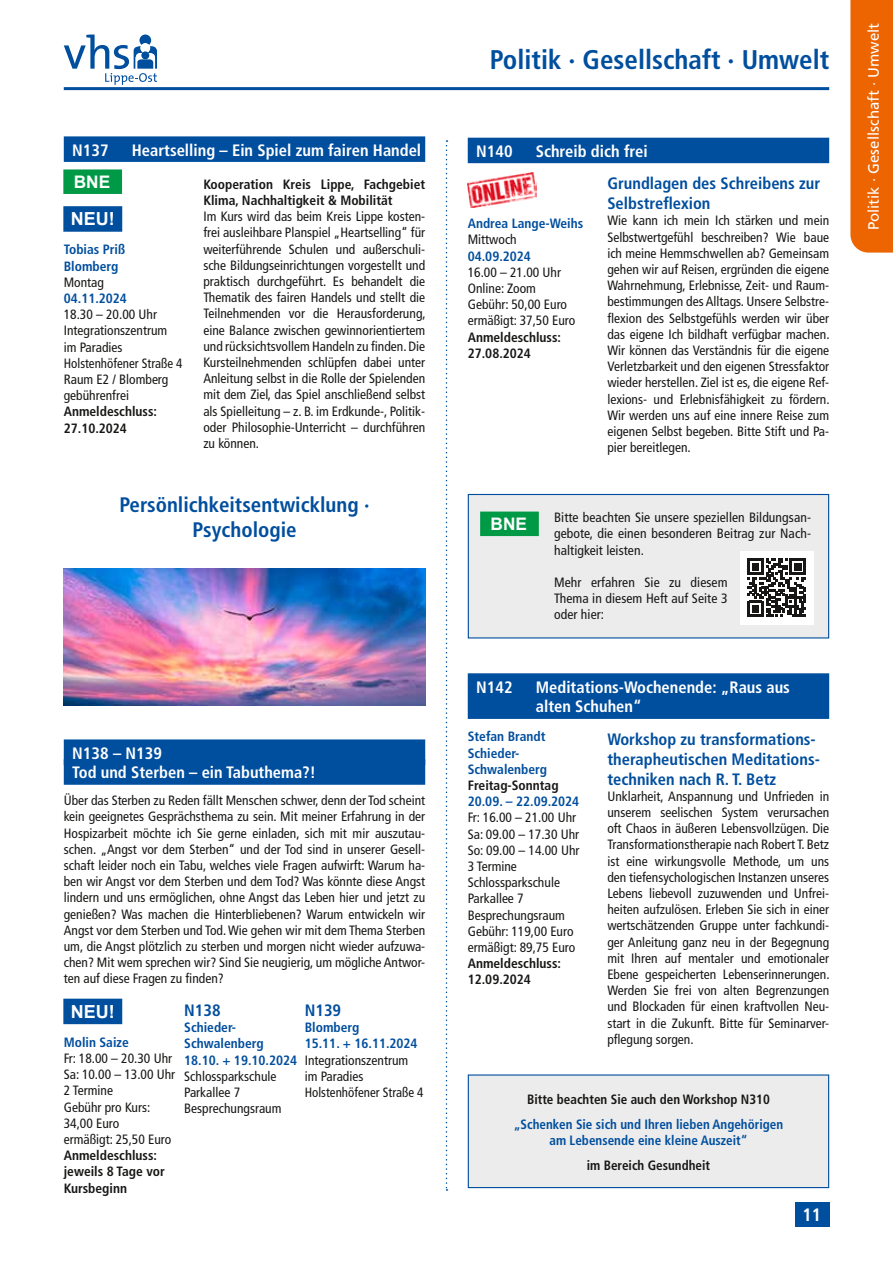
<style>
.page{position:relative;width:893px;height:1263px;background:#fff}
.page>*{position:absolute;margin:0;border:0;box-sizing:border-box;transform-origin:0 0}
.t1{font:700 condensed 27px "Frutiger LT Pro";color:#004e9e}
.t2{font:700 condensed 21px/25.2px "Frutiger LT Pro";color:#004e9e;text-align:center}
.t3{font:700 18px "Arial";color:#fff}
.t4{font:700 condensed 18px "Frutiger LT Pro";color:#fff}
.t5{font:700 17.25px "Arial";color:#fff}
.t6{font:700 condensed 16.5px/19.8px "Frutiger LT Pro";color:#fff}
.t7{font:700 condensed 16.5px/19.8px "Frutiger LT Pro";color:#004e9e}
.t8{font:15px "Frutiger LT Pro";color:#fff}
.t9{font:condensed 13.5px/16.2px "Frutiger LT Pro";color:#181716}
.t10{font:700 condensed 13.5px/16.2px "Frutiger LT Pro";color:#004e9e}
.t11{font:700 condensed 13.5px/16.2px "Frutiger LT Pro";color:#181716}
</style>
<div class="page">
<div style="left:64px;top:136px;width:361px;height:26px;background:#004e9e"></div>
<div style="left:63px;top:206px;width:59px;height:26px;background:#004e9e"></div>
<div style="left:63px;top:169px;width:59px;height:25px;background:#009a47"></div>
<div style="left:64px;top:739px;width:361px;height:26px;background:#004e9e"></div>
<div style="left:64px;top:759px;width:361px;height:26px;background:#004e9e"></div>
<div style="left:63px;top:999px;width:59px;height:25px;background:#004e9e"></div>
<div style="left:468px;top:1075px;width:361px;height:112px;background:#ececec"></div>
<div style="left:468px;top:1074px;width:361px;height:114px;border:1px solid #004e9e"></div>
<img style="left:64px;top:568px;width:361px;height:138px">
<div style="left:468px;top:138px;width:361px;height:25px;background:#004e9e"></div>
<img style="left:468px;top:172px;width:68px;height:36px">
<div style="left:468px;top:673px;width:361px;height:46px;background:#004e9e"></div>
<hr style="left:64px;top:87px;width:765px;height:3px;background:#004e9e">
<svg style="left:64px;top:35px;width:93px;height:50px"></svg>
<div style="left:795px;top:1202px;width:34px;height:25px;background:#004e9e"></div>
<div style="left:850px;top:0;width:43px;height:253px;background:#ec6500"></div>
<svg style="left:446px;top:140px;width:1px;height:1051px"></svg>
<div style="left:468px;top:494px;width:361px;height:144px;background:#ececec"></div>
<div style="left:468px;top:494px;width:361px;height:144px;border:1px solid #004e9e"></div>
<div style="left:480px;top:512px;width:59px;height:24px;background:#009a47"></div>
<div style="left:740px;top:551px;width:73px;height:73px;background:#fff"></div>
<svg style="left:747px;top:558px;width:59px;height:59px"></svg>
<p class="t6" style="left:72px;top:140px;width:38px">N137</p>
<p class="t6" style="left:132px;top:140px;width:291px">Heartselling – Ein Spiel zum fairen Handel</p>
<p class="t5" style="left:74px;top:170px;width:38px">BNE</p>
<h3 class="t3" style="left:71px;top:207px;width:45px">NEU!</h3>
<p class="t10" style="left:64px;top:242px;width:63px">Tobias Priß<br>Blomberg</p>
<p class="t9" style="left:64px;top:274px;width:42px">Montag</p>
<p class="t10" style="left:64px;top:290px;width:65px">04.11.2024</p>
<p class="t9" style="left:64px;top:306px;width:120px">18.30 – 20.00 Uhr<br>Integrationszentrum im Paradies<br>Holstenhöfener Straße 4<br>Raum E2 / Blomberg gebührenfrei</p>
<p class="t11" style="left:64px;top:404px;width:95px">Anmeldeschluss:<br>27.10.2024</p>
<p class="t11" style="left:203px;top:176px;width:223px">Kooperation Kreis Lippe, Fachgebiet<br>Klima, Nachhaltigkeit &amp; Mobilität</p>
<p class="t9" style="left:203px;top:208px;width:224px;text-align:justify">Im Kurs wird das beim Kreis Lippe kosten&shy;frei ausleihbare Planspiel „Heartselling“ für weiterführende Schulen und außerschuli&shy;sche Bildungseinrichtungen vorgestellt und praktisch durchgeführt. Es behandelt die Thematik des fairen Handels und stellt die Teilnehmenden vor die Herausforderung, eine Balance zwischen gewinnorientiertem und rücksichtsvollem Handeln zu finden. Die Kursteilnehmenden schlüpfen dabei unter Anleitung selbst in die Rolle der Spielenden mit dem Ziel, das Spiel anschließend selbst als Spielleitung – z. B. im Erdkunde-, Politik&shy;oder Philosophie-Unterricht – durchführen zu können.</p>
<h2 class="t2" style="left:119px;top:492px;width:252px">Persönlichkeitsentwicklung ·<br>Psychologie</h2>
<p class="t6" style="left:72px;top:743px;width:245px">N138 – N139<br>Tod und Sterben – ein Tabuthema?!</p>
<p class="t9" style="left:64px;top:792px;width:363px;text-align:justify">Über das Sterben zu Reden fällt Menschen schwer, denn der Tod scheint kein geeignetes Gesprächsthema zu sein. Mit meiner Erfahrung in der Hospizarbeit möchte ich Sie gerne einladen, sich mit mir auszutau&shy;schen. „Angst vor dem Sterben“ und der Tod sind in unserer Gesell&shy;schaft leider noch ein Tabu, welches viele Fragen aufwirft: Warum ha&shy;ben wir Angst vor dem Sterben und dem Tod? Was könnte diese Angst lindern und uns ermöglichen, ohne Angst das Leben hier und jetzt zu genießen? Was machen die Hinterbliebenen? Warum entwickeln wir Angst vor dem Sterben und Tod. Wie gehen wir mit dem Thema Sterben um, die Angst plötzlich zu sterben und morgen nicht wieder aufzuwa&shy;chen? Mit wem sprechen wir? Sind Sie neugierig, um mögliche Antwor&shy;ten auf diese Fragen zu finden?</p>
<h3 class="t3" style="left:71px;top:1000px;width:45px">NEU!</h3>
<p class="t10" style="left:64px;top:1034px;width:67px">Molin Saize</p>
<p class="t9" style="left:64px;top:1050px;width:113px">Fr: 18.00 – 20.30 Uhr<br>Sa: 10.00 – 13.00 Uhr<br>2 Termine<br>Gebühr pro Kurs:<br>34,00 Euro<br>ermäßigt: 25,50 Euro</p>
<p class="t11" style="left:64px;top:1147px;width:103px">Anmeldeschluss: jeweils 8 Tage vor<br>Kursbeginn</p>
<p class="t7" style="left:184px;top:1000px;width:38px">N138</p>
<p class="t10" style="left:184px;top:1019px;width:114px">Schieder-<br>Schwalenberg<br>18.10. + 19.10.2024</p>
<p class="t9" style="left:184px;top:1068px;width:99px">Schlossparkschule<br>Parkallee 7<br>Besprechungsraum</p>
<p class="t7" style="left:305px;top:1000px;width:38px">N139</p>
<p class="t10" style="left:305px;top:1019px;width:114px">Blomberg<br>15.11. + 16.11.2024</p>
<p class="t9" style="left:305px;top:1052px;width:120px">Integrationszentrum im Paradies<br>Holstenhöfener Straße 4</p>
<h1 class="t1" style="left:490px;top:44px;width:341px">Politik · Gesellschaft · Umwelt</h1>
<p class="t6" style="left:476px;top:141px;width:38px">N140</p>
<p class="t6" style="left:536px;top:141px;width:113px">Schreib dich frei</p>
<p class="t10" style="left:468px;top:215px;width:117px">Andrea Lange-Weihs</p>
<p class="t9" style="left:468px;top:232px;width:51px">Mittwoch</p>
<p class="t10" style="left:468px;top:248px;width:65px">04.09.2024</p>
<p class="t9" style="left:468px;top:264px;width:109px">16.00 – 21.00 Uhr<br>Online: Zoom<br>Gebühr: 50,00 Euro ermäßigt: 37,50 Euro</p>
<p class="t11" style="left:468px;top:329px;width:95px">Anmeldeschluss:<br>27.08.2024</p>
<p class="t7" style="left:607px;top:174px;width:214px">Grundlagen des Schreibens zur<br>Selbstreflexion</p>
<p class="t9" style="left:607px;top:213px;width:224px;text-align:justify">Wie kann ich mein Ich stärken und mein Selbstwertgefühl beschreiben? Wie baue ich meine Hemmschwellen ab? Gemeinsam gehen wir auf Reisen, ergründen die eigene Wahrnehmung, Erlebnisse, Zeit- und Raum&shy;bestimmungen des Alltags. Unsere Selbstre&shy;flexion des Selbstgefühls werden wir über das eigene Ich bildhaft verfügbar machen.<br>Wir können das Verständnis für die eigene Verletzbarkeit und den eigenen Stressfaktor wieder herstellen. Ziel ist es, die eigene Ref&shy;lexions- und Erlebnisfähigkeit zu fördern.<br>Wir werden uns auf eine innere Reise zum eigenen Selbst begeben. Bitte Stift und Pa&shy;pier bereitlegen.</p>
<p class="t5" style="left:491px;top:512px;width:38px">BNE</p>
<p class="t9" style="left:554px;top:509px;width:258px;text-align:justify">Bitte beachten Sie unsere speziellen Bildungsan&shy;gebote, die einen besonderen Beitrag zur Nach&shy;haltigkeit leisten.</p>
<p class="t9" style="left:554px;top:574px;width:175px;text-align:justify">Mehr erfahren Sie zu diesem Thema in diesem Heft auf Seite 3 oder hier:</p>
<p class="t6" style="left:476px;top:677px;width:38px">N142</p>
<p class="t6" style="left:536px;top:677px;width:256px">Meditations-Wochenende: „Raus aus alten Schuhen“</p>
<p class="t10" style="left:468px;top:729px;width:81px">Stefan Brandt<br>Schieder-<br>Schwalenberg</p>
<p class="t11" style="left:468px;top:777px;width:92px">Freitag-Sonntag</p>
<p class="t10" style="left:468px;top:793px;width:113px">20.09. – 22.09.2024</p>
<p class="t9" style="left:468px;top:810px;width:113px">Fr: 16.00 – 21.00 Uhr<br>Sa: 09.00 – 17.30 Uhr<br>So: 09.00 – 14.00 Uhr<br>3 Termine<br>Schlossparkschule<br>Parkallee 7<br>Besprechungsraum<br>Gebühr: 119,00 Euro ermäßigt: 89,75 Euro</p>
<p class="t11" style="left:468px;top:955px;width:95px">Anmeldeschluss:<br>12.09.2024</p>
<p class="t7" style="left:607px;top:729px;width:214px">Workshop zu transformations&shy;therapheutischen Meditations&shy;techniken nach R. T. Betz</p>
<p class="t9" style="left:607px;top:788px;width:224px;text-align:justify">Unklarheit, Anspannung und Unfrieden in unserem seelischen System verursachen oft Chaos in äußeren Lebensvollzügen. Die Transformationstherapie nach Robert T. Betz ist eine wirkungsvolle Methode, um uns den tiefensychologischen Instanzen unseres Lebens liebevoll zuzuwenden und Unfrei&shy;heiten aufzulösen. Erleben Sie sich in einer wertschätzenden Gruppe unter fachkundi&shy;ger Anleitung ganz neu in der Begegnung mit Ihren auf mentaler und emotionaler Ebene gespeicherten Lebenserinnerungen.<br>Werden Sie frei von alten Begrenzungen und Blockaden für einen kraftvollen Neu&shy;start in die Zukunft. Bitte für Seminarver&shy;pflegung sorgen.</p>
<p class="t11" style="left:527px;top:1092px;width:244px">Bitte beachten Sie auch den Workshop N310</p>
<p class="t10" style="left:514px;top:1116px;width:271px;text-align:center">„Schenken Sie sich und Ihren lieben Angehörigen am Lebensende eine kleine Auszeit“</p>
<p class="t11" style="left:587px;top:1157px;width:125px">im Bereich Gesundheit</p>
<h3 class="t4" style="left:802px;top:1204px;width:20px">11</h3>
<p class="t8" style="left:865px;top:230px;width:209px;rotate:-90deg">Politik · Gesellschaft · Umwelt</p>
</div>
